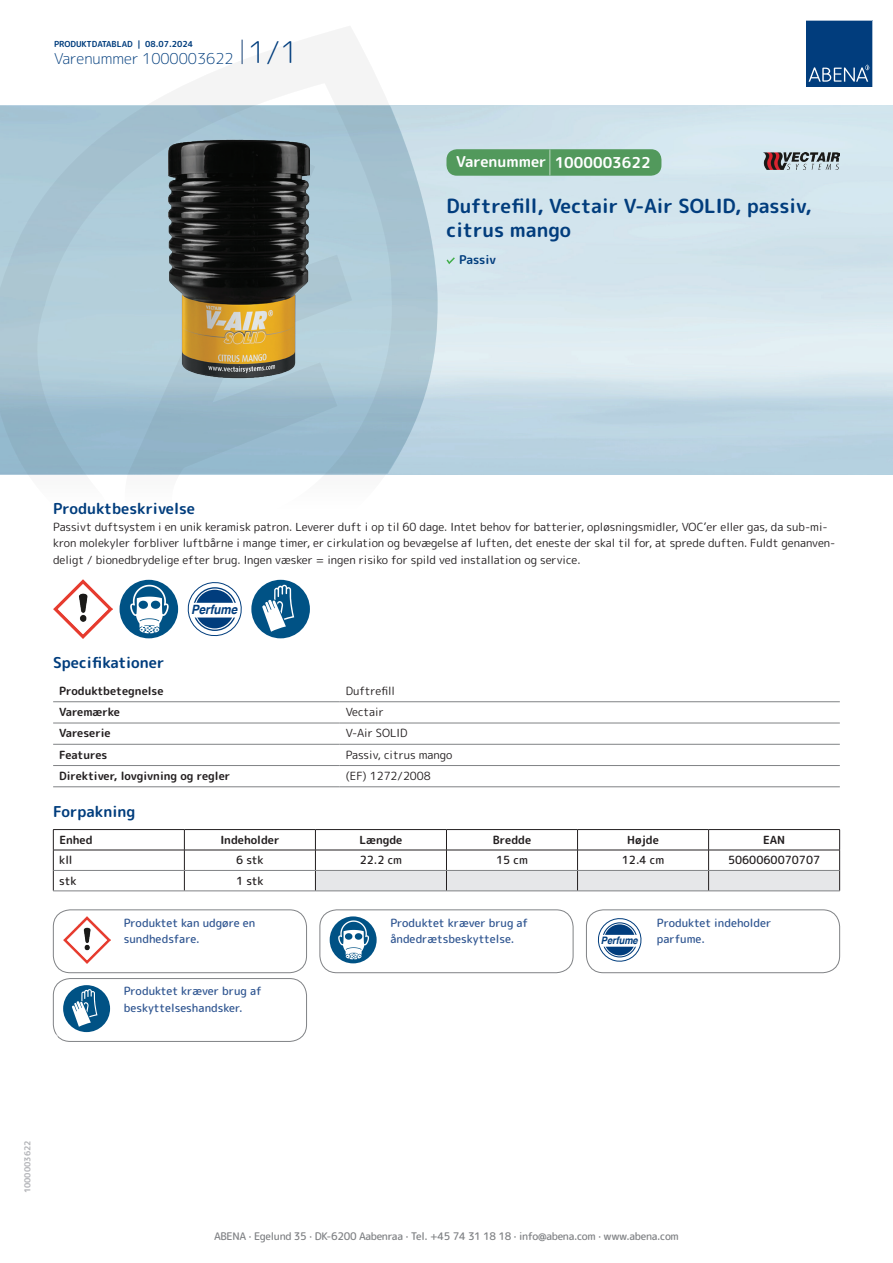
<style>
.page{position:relative;width:893px;height:1263px;background:#fff}
.page>*{position:absolute;margin:0;border:0;box-sizing:border-box;transform-origin:0 0}
.t1{font:700 19.5px/24px "Rounded Mplus 1 c";color:#013d7d}
.t2{font:700 15px "Rounded Mplus 1 c";color:#013d7d}
.t3{font:300 15px "Rounded Mplus 1 c";color:#013d7d}
.t4{font:700 15px "Rounded Mplus 1 c";color:#fff}
.t5{font:italic 700 12.75px "Helvetica";letter-spacing:-.005em;color:#013d7d;scale:.9 1}
.t6{font:700 12px "Rounded Mplus 1 c";letter-spacing:-.01em;color:#013d7d}
.t7{font:11.25px/16.5px "Rounded Mplus 1 c";color:#231f20}
.t8{font:500 11.25px/16.5px "Rounded Mplus 1 c";color:#305691}
.t9{font:700 11.25px "Rounded Mplus 1 c";color:#231f20}
.t10{font:500 11.25px "Rounded Mplus 1 c";color:#231f20}
.t11{font:500 10.5px "Rounded Mplus 1 c";letter-spacing:-.03em;color:#808285}
.t12{font:700 10.5px "Rounded Mplus 1 c";color:#fff}
.t13{font:italic 700 10.2px "Helvetica";letter-spacing:-.005em;color:#013d7d;scale:.9 1}
.t14{font:700 8.25px "Rounded Mplus 1 c";color:#013d7d}
.t15{font:700 8.25px "Rounded Mplus 1 c";color:#b2b3b7}
.s1{font-size:30px}
.s2{font-size:25.5px}
</style>
<div class="page">
<svg style="left:0;top:26px;width:439px;height:586px"></svg>
<svg style="left:0;top:106px;width:438px;height:368px;background:#a7c5d3"></svg>
<svg style="left:242px;top:40px;width:1px;height:24px"></svg>
<svg style="left:806px;top:20px;width:67px;height:67px;background:#144b86"></svg>
<img style="left:169px;top:127px;width:140px;height:275px">
<img style="left:54px;top:580px;width:58px;height:58px">
<div style="left:120px;top:580px;width:58px;height:58px;background:#005285;border-radius:50%"></div>
<svg style="left:130px;top:585px;width:39px;height:48px"></svg>
<svg style="left:186px;top:580px;width:58px;height:57px"></svg>
<div style="left:251px;top:580px;width:59px;height:58px;background:#005285;border-radius:50%"></div>
<svg style="left:262px;top:585px;width:32px;height:47px"></svg>
<hr style="left:53px;top:701px;width:287px;height:1px;background:#808285">
<hr style="left:340px;top:701px;width:500px;height:1px;background:#808285">
<hr style="left:53px;top:723px;width:287px;height:1px;background:#808285">
<hr style="left:340px;top:723px;width:500px;height:1px;background:#808285">
<hr style="left:53px;top:744px;width:287px;height:1px;background:#808285">
<hr style="left:340px;top:744px;width:500px;height:1px;background:#808285">
<hr style="left:53px;top:765px;width:287px;height:1px;background:#808285">
<hr style="left:340px;top:765px;width:500px;height:1px;background:#808285">
<hr style="left:53px;top:786px;width:287px;height:1px;background:#808285">
<hr style="left:340px;top:786px;width:500px;height:1px;background:#808285">
<hr style="left:53px;top:829px;width:131px;height:1px;background:#231f20">
<hr style="left:184px;top:829px;width:131px;height:1px;background:#231f20">
<hr style="left:315px;top:829px;width:131px;height:1px;background:#231f20">
<hr style="left:446px;top:829px;width:131px;height:1px;background:#231f20">
<hr style="left:577px;top:829px;width:132px;height:1px;background:#231f20">
<hr style="left:709px;top:829px;width:131px;height:1px;background:#231f20">
<hr style="left:53px;top:850px;width:131px;height:1px;background:#231f20">
<hr style="left:184px;top:850px;width:131px;height:1px;background:#231f20">
<svg style="left:53px;top:830px;width:1px;height:61px"></svg>
<svg style="left:184px;top:830px;width:1px;height:61px"></svg>
<svg style="left:315px;top:830px;width:525px;height:61px"></svg>
<hr style="left:54px;top:870px;width:130px;height:1px;background:#808285">
<hr style="left:184px;top:870px;width:131px;height:1px;background:#808285">
<hr style="left:315px;top:870px;width:131px;height:1px;background:#808285">
<hr style="left:446px;top:870px;width:131px;height:1px;background:#808285">
<hr style="left:577px;top:870px;width:132px;height:1px;background:#808285">
<hr style="left:709px;top:870px;width:130px;height:1px;background:#808285">
<hr style="left:53px;top:891px;width:131px;height:1px;background:#808285">
<hr style="left:184px;top:891px;width:131px;height:1px;background:#808285">
<hr style="left:315px;top:891px;width:131px;height:1px;background:#808285">
<hr style="left:446px;top:891px;width:131px;height:1px;background:#808285">
<hr style="left:577px;top:891px;width:132px;height:1px;background:#808285">
<hr style="left:709px;top:891px;width:131px;height:1px;background:#808285">
<img style="left:63px;top:916px;width:47px;height:47px">
<div style="left:53px;top:910px;width:254px;height:63px;border:1px solid #808285;border-radius:17px"></div>
<div style="left:330px;top:916px;width:47px;height:47px;background:#005285;border-radius:50%"></div>
<svg style="left:338px;top:920px;width:31px;height:39px"></svg>
<div style="left:320px;top:910px;width:253px;height:63px;border:1px solid #808285;border-radius:17px"></div>
<svg style="left:597px;top:918px;width:45px;height:44px"></svg>
<div style="left:586px;top:910px;width:254px;height:63px;border:1px solid #808285;border-radius:17px"></div>
<div style="left:63px;top:985px;width:47px;height:47px;background:#005285;border-radius:50%"></div>
<svg style="left:72px;top:989px;width:25px;height:38px"></svg>
<div style="left:53px;top:978px;width:254px;height:63px;border:1px solid #808285;border-radius:17px"></div>
<svg style="left:446px;top:257px;width:9px;height:7px"></svg>
<div style="left:446px;top:149px;width:215px;height:27px;background:#52995c;border-radius:10px"></div>
<img style="left:763px;top:152px;width:77px;height:18px">
<p class="t14" style="left:54px;top:38px;width:141px">PRODUKTDATABLAD | 08.07.2024</p>
<h2 class="t3" style="left:54px;top:48px;width:246px">Varenummer 1000003622 <span class="s1">1/1</span></h2>
<h2 class="t4" style="left:456px;top:152px;width:196px">Varenummer <span class="s2">|</span> 1000003622</h2>
<h1 class="t1" style="left:446px;top:194px;width:367px">Duftrefill, Vectair V-Air SOLID, passiv, citrus mango</h1>
<p class="t6" style="left:459px;top:251px;width:38px">Passiv</p>
<h2 class="t2" style="left:53px;top:498px;width:143px">Produktbeskrivelse</h2>
<p class="t7" style="left:53px;top:518px;width:784px">Passivt duftsystem i en unik keramisk patron. Leverer duft i op til 60 dage. Intet behov for batterier, opløsningsmidler, VOC’er eller gas, da sub-mi&shy;kron molekyler forbliver luftbårne i mange timer, er cirkulation og bevægelse af luften, det eneste der skal til for, at sprede duften. Fuldt genanven&shy;deligt / bionedbrydelige efter brug. Ingen væsker = ingen risiko for spild ved installation og service.</p>
<p class="t5" style="left:191px;top:599px;width:53px">Perfume</p>
<h2 class="t2" style="left:53px;top:652px;width:113px">Specifikationer</h2>
<p class="t9" style="left:59px;top:683px;width:106px">Produktbetegnelse</p>
<p class="t7" style="left:346px;top:682px;width:51px">Duftrefill</p>
<p class="t9" style="left:59px;top:704px;width:62px">Varemærke</p>
<p class="t7" style="left:346px;top:704px;width:40px">Vectair</p>
<p class="t9" style="left:59px;top:725px;width:53px">Vareserie</p>
<p class="t7" style="left:346px;top:725px;width:63px">V-Air SOLID</p>
<p class="t9" style="left:59px;top:747px;width:50px">Features</p>
<p class="t7" style="left:346px;top:746px;width:108px">Passiv, citrus mango</p>
<p class="t9" style="left:59px;top:768px;width:173px">Direktiver, lovgivning og regler</p>
<p class="t7" style="left:346px;top:768px;width:87px">(EF) 1272/2008</p>
<h2 class="t2" style="left:53px;top:801px;width:84px">Forpakning</h2>
<p class="t9" style="left:59px;top:832px;width:35px">Enhed</p>
<p class="t9" style="left:220px;top:832px;width:61px">Indeholder</p>
<p class="t9" style="left:359px;top:832px;width:44px">Længde</p>
<p class="t9" style="left:493px;top:832px;width:40px">Bredde</p>
<p class="t9" style="left:627px;top:832px;width:33px">Højde</p>
<p class="t9" style="left:763px;top:832px;width:24px">EAN</p>
<p class="t10" style="left:59px;top:852px;width:15px">kll</p>
<p class="t10" style="left:236px;top:852px;width:29px">6 stk</p>
<p class="t10" style="left:360px;top:852px;width:44px">22.2 cm</p>
<p class="t10" style="left:496px;top:852px;width:33px">15 cm</p>
<p class="t10" style="left:622px;top:852px;width:44px">12.4 cm</p>
<p class="t10" style="left:728px;top:852px;width:94px">5060060070707</p>
<p class="t10" style="left:59px;top:873px;width:19px">stk</p>
<p class="t10" style="left:236px;top:873px;width:29px">1 stk</p>
<p class="t8" style="left:124px;top:914px;width:133px">Produktet kan udgøre en sundhedsfare.</p>
<p class="t8" style="left:390px;top:914px;width:139px">Produktet kræver brug af åndedrætsbeskyttelse.</p>
<p class="t8" style="left:657px;top:914px;width:116px">Produktet indeholder</p>
<p class="t13" style="left:601px;top:932px;width:42px">Perfume</p>
<p class="t8" style="left:657px;top:931px;width:50px">parfume.</p>
<p class="t12" style="left:53px;top:1030px;width:7px">*</p>
<p class="t8" style="left:124px;top:983px;width:139px">Produktet kræver brug af beskyttelseshandsker.</p>
<p class="t15" style="left:22px;top:1193px;width:54px;rotate:-90deg">1000003622</p>
<p class="t11" style="left:214px;top:1229px;width:466px">ABENA · Egelund 35 · DK-6200 Aabenraa · Tel. +45 74 31 18 18 · info@abena.com · www.abena.com</p>
</div>
